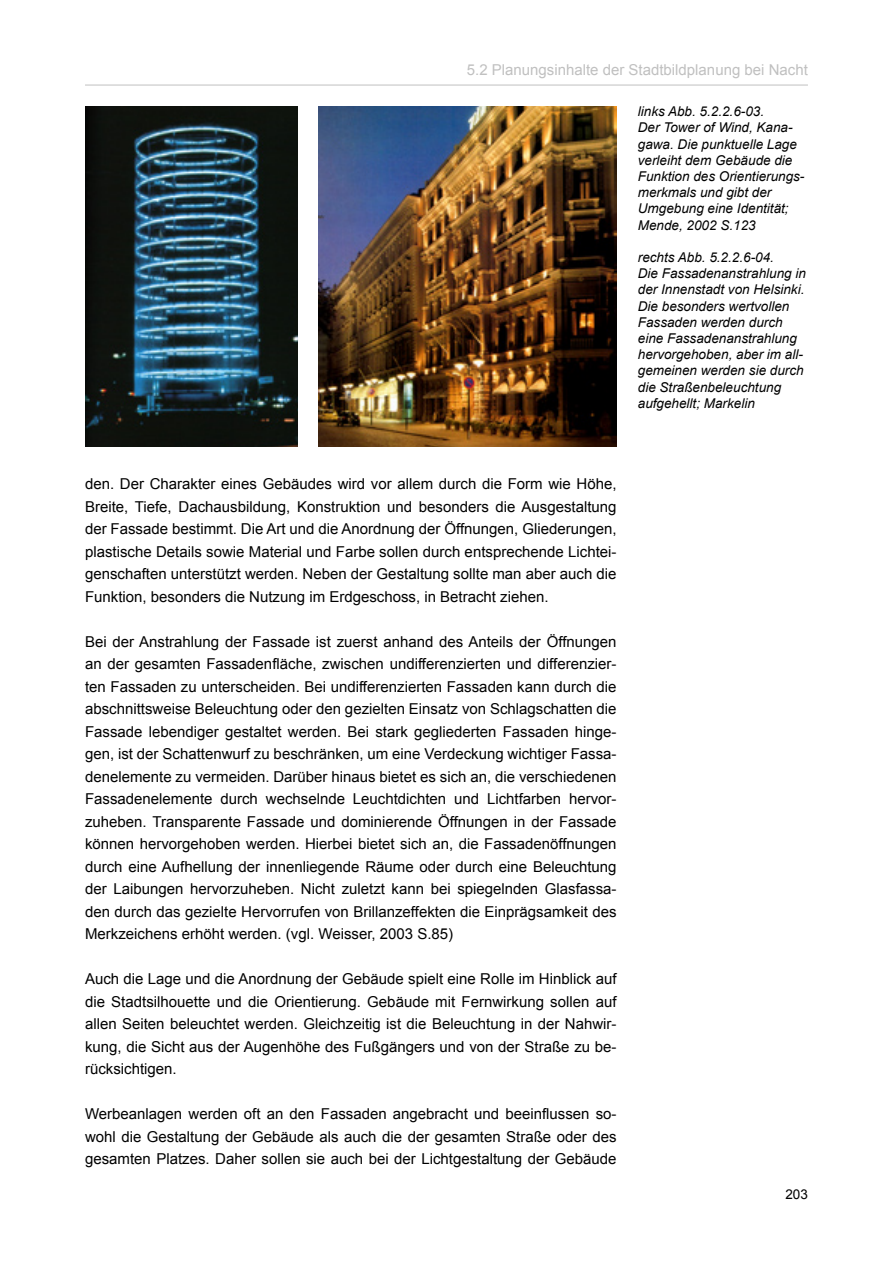
<style>
.page{position:relative;width:893px;height:1263px;background:#fff}
.page>*{position:absolute;margin:0;border:0;box-sizing:border-box;transform-origin:0 0}
.t1{font:15px/22.5px "Arial";color:#000;text-align:justify}
.t2{font:15px "Arial";color:#c0c0c0}
.t3{font:italic 13.5px/16.2px "Arial";color:#000}
.t4{font:13.5px "Arial";color:#000}
</style>
<div class="page">
<hr style="left:85px;top:85px;width:723px;height:1px;background:#c0c0c0">
<img style="left:319px;top:106px;width:298px;height:340px">
<img style="left:85px;top:106px;width:213px;height:340px">
<p class="t2" style="left:467px;top:60px;width:343px">5.2 Planungsinhalte der Stadtbildplanung bei Nacht</p>
<p class="t3" style="left:638px;top:103px;width:168px">links Abb. 5.2.2.6-03.<br>Der Tower of Wind, Kana&shy;gawa. Die punktuelle Lage verleiht dem Gebäude die<br>Funktion des Orientierungs&shy;merkmals und gibt der<br>Umgebung eine Identität;<br>Mende, 2002 S.123</p>
<p class="t3" style="left:638px;top:249px;width:170px">rechts Abb. 5.2.2.6-04.<br>Die Fassadenanstrahlung in der Innenstadt von Helsinki.<br>Die besonders wertvollen<br>Fassaden werden durch eine Fassadenanstrahlung hervorgehoben, aber im all&shy;gemeinen werden sie durch die Straßenbeleuchtung aufgehellt; Markelin</p>
<p class="t1" style="left:85px;top:473px;width:533px">den. Der Charakter eines Gebäudes wird vor allem durch die Form wie Höhe, Breite, Tiefe, Dachausbildung, Konstruktion und besonders die Ausgestaltung der Fassade bestimmt. Die Art und die Anordnung der Öffnungen, Gliederungen, plastische Details sowie Material und Farbe sollen durch entsprechende Lichtei&shy;genschaften unterstützt werden. Neben der Gestaltung sollte man aber auch die Funktion, besonders die Nutzung im Erdgeschoss, in Betracht ziehen.</p>
<p class="t1" style="left:85px;top:630px;width:533px">Bei der Anstrahlung der Fassade ist zuerst anhand des Anteils der Öffnungen an der gesamten Fassadenfläche, zwischen undifferenzierten und differenzier&shy;ten Fassaden zu unterscheiden. Bei undifferenzierten Fassaden kann durch die abschnittsweise Beleuchtung oder den gezielten Einsatz von Schlagschatten die Fassade lebendiger gestaltet werden. Bei stark gegliederten Fassaden hinge&shy;gen, ist der Schattenwurf zu beschränken, um eine Verdeckung wichtiger Fassa&shy;denelemente zu vermeiden. Darüber hinaus bietet es sich an, die verschiedenen Fassadenelemente durch wechselnde Leuchtdichten und Lichtfarben hervor&shy;zuheben. Transparente Fassade und dominierende Öffnungen in der Fassade können hervorgehoben werden. Hierbei bietet sich an, die Fassadenöffnungen durch eine Aufhellung der innenliegende Räume oder durch eine Beleuchtung der Laibungen hervorzuheben. Nicht zuletzt kann bei spiegelnden Glasfassa&shy;den durch das gezielte Hervorrufen von Brillanzeffekten die Einprägsamkeit des Merkzeichens erhöht werden. (vgl. Weisser, 2003 S.85)</p>
<p class="t1" style="left:85px;top:968px;width:533px">Auch die Lage und die Anordnung der Gebäude spielt eine Rolle im Hinblick auf die Stadtsilhouette und die Orientierung. Gebäude mit Fernwirkung sollen auf allen Seiten beleuchtet werden. Gleichzeitig ist die Beleuchtung in der Nahwir&shy;kung, die Sicht aus der Augenhöhe des Fußgängers und von der Straße zu be&shy;rücksichtigen.</p>
<p class="t1" style="left:85px;top:1103px;width:533px">Werbeanlagen werden oft an den Fassaden angebracht und beeinflussen so&shy;wohl die Gestaltung der Gebäude als auch die der gesamten Straße oder des gesamten Platzes. Daher sollen sie auch bei der Lichtgestaltung der Gebäude</p>
<p class="t4" style="left:785px;top:1185px;width:24px">203</p>
</div>
